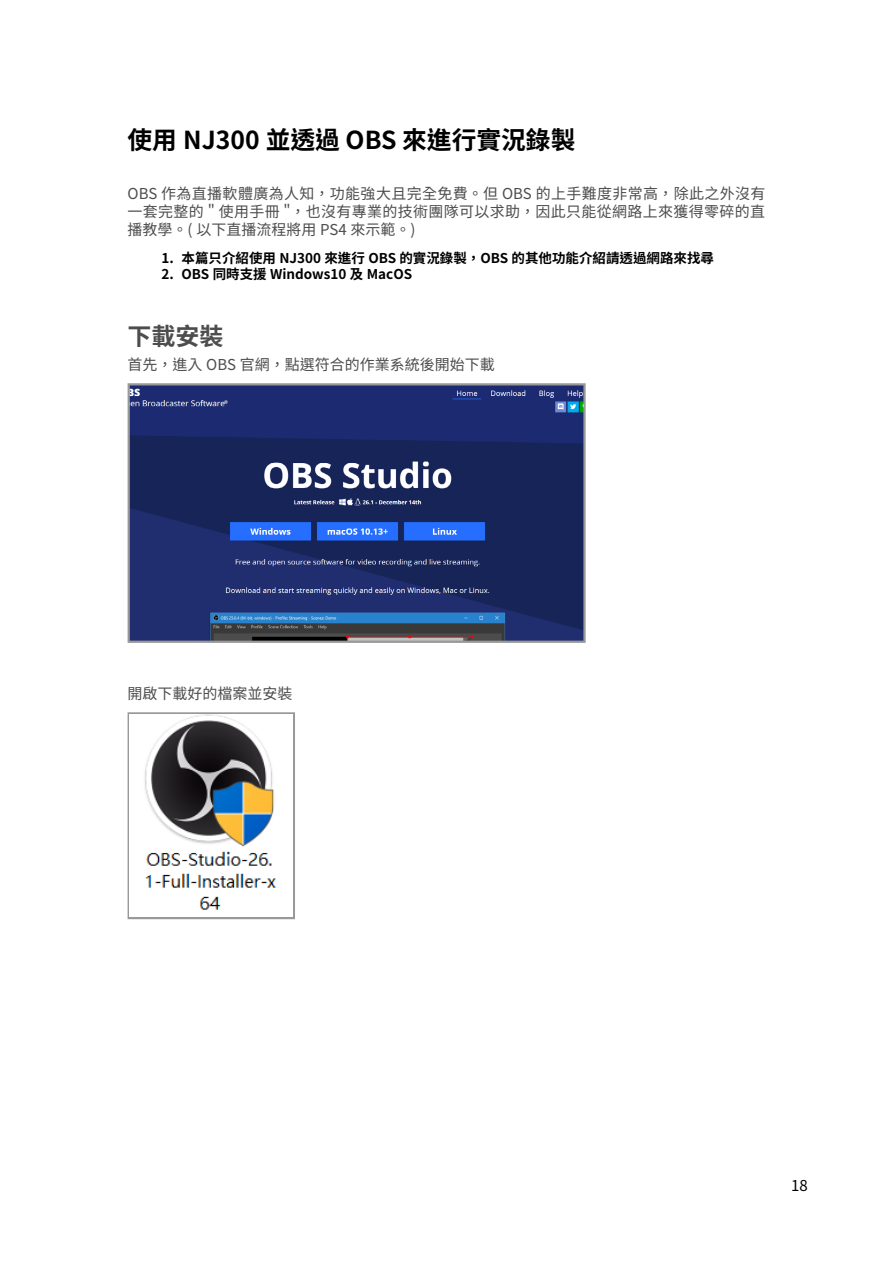
<style>
.page{position:relative;width:893px;height:1263px;background:#fff}
.page>*{position:absolute;margin:0;border:0;box-sizing:border-box;transform-origin:0 0}
.t1{font:700 24.75px "Noto Sans CJ Ktc";color:#000}
.t2{font:700 24px "Noto Sans CJ Ktc";color:#4d4d4d}
.t3{font:15px/18px "Noto Sans CJ Ktc";color:#4d4d4d;text-align:justify}
.t4{font:15px "Noto Sans CJ Ktc";color:#000}
.t5{font:700 13.5px "Noto Sans CJ Ktc";color:#000}
</style>
<div class="page">
<svg style="left:128px;top:383px;width:458px;height:260px;background:#273870"></svg>
<svg style="left:128px;top:712px;width:167px;height:207px"></svg>
<img style="left:130px;top:714px;width:163px;height:203px">
<h1 class="t1" style="left:128px;top:126px;width:449px">使用 NJ300 並透過 OBS 來進行實況錄製</h1>
<p class="t3" style="left:128px;top:185px;width:639px">OBS 作為直播軟體廣為人知，功能強大且完全免費。但 OBS 的上手難度非常高，除此之外沒有一套完整的 " 使用手冊 "，也沒有專業的技術團隊可以求助，因此只能從網路上來獲得零碎的直播教學。( 以下直播流程將用 PS4 來示範。)</p>
<p class="t5" style="left:162px;top:250px;width:554px">1. 本篇只介紹使用 NJ300 來進行 OBS 的實況錄製，OBS 的其他功能介紹請透過網路來找尋</p>
<p class="t5" style="left:162px;top:266px;width:252px">2. OBS 同時支援 Windows10 及 MacOS</p>
<h2 class="t2" style="left:128px;top:323px;width:97px">下載安裝</h2>
<p class="t3" style="left:128px;top:356px;width:369px">首先，進入 OBS 官網，點選符合的作業系統後開始下載</p>
<p class="t3" style="left:128px;top:684px;width:166px">開啟下載好的檔案並安裝</p>
<p class="t4" style="left:791px;top:1177px;width:18px">18</p>
</div>
